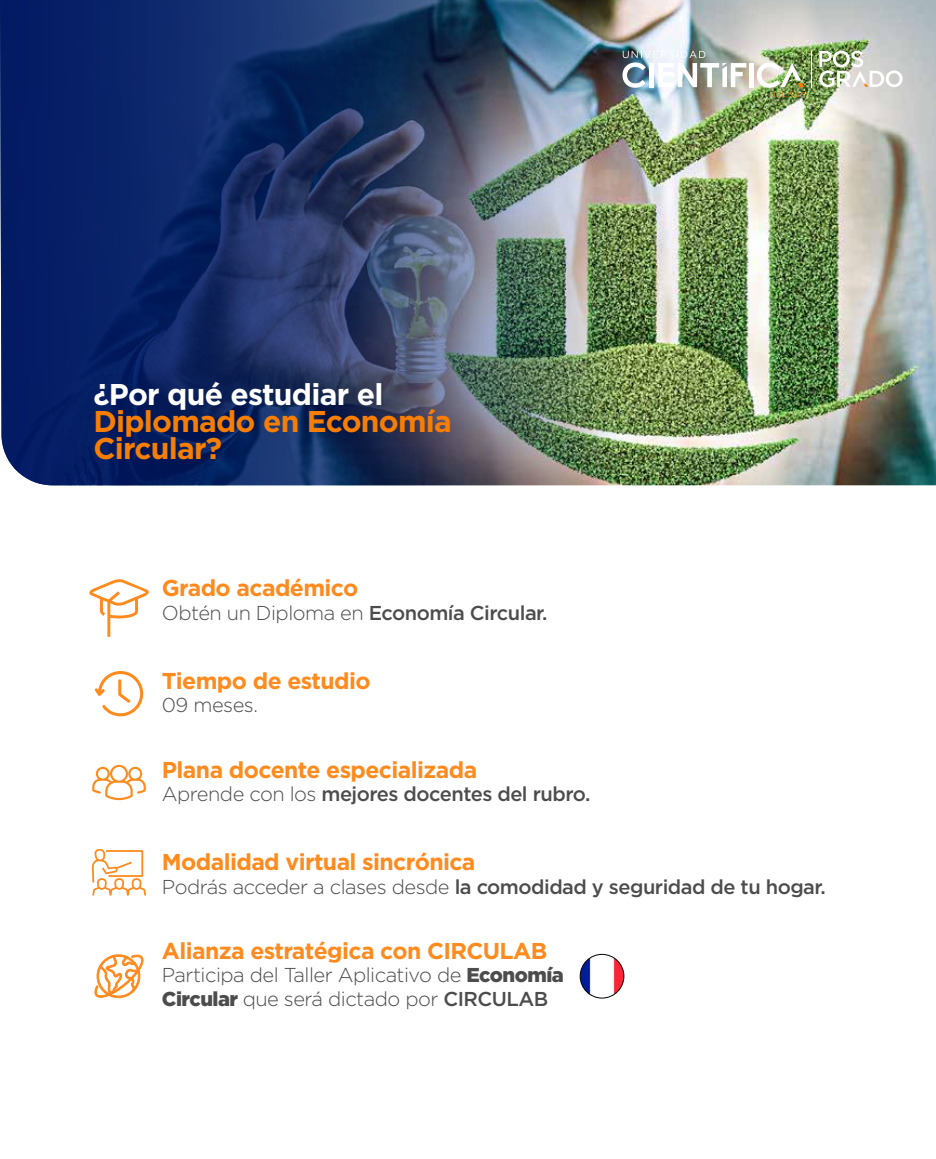
<style>
.page{position:relative;width:936px;height:1159px;background:#fff}
.page>*{position:absolute;margin:0;border:0;box-sizing:border-box;transform-origin:0 0}
.t1{font:700 30px/27.3px "Gotham";letter-spacing:-.025em;color:#f87e02}
.t2{font:700 30px "Gotham";letter-spacing:-.025em;color:#fff}
.t3{font:700 22.95px "Gotham";letter-spacing:-.025em;color:#ff8a1d}
.t4{font:500 20.1px "Gotham";letter-spacing:-.025em;color:#4c4c4e}
.t5{font:300 20.1px/23.7px "Gotham";letter-spacing:-.025em;color:#4c4c4e}
.s1{font-weight:300}
.s2{font-weight:900}
.s3{font-weight:500}
</style>
<div class="page">
<svg style="left:92px;top:849px;width:54px;height:46px"></svg>
<svg style="left:95px;top:671px;width:48px;height:46px"></svg>
<svg style="left:92px;top:764px;width:54px;height:37px"></svg>
<svg style="left:94px;top:954px;width:50px;height:44px"></svg>
<svg style="left:89px;top:579px;width:60px;height:57px"></svg>
<img style="left:622px;top:0;width:314px;height:485px">
<img style="left:607px;top:0;width:15px;height:485px">
<img style="left:0;top:0;width:607px;height:485px">
<div style="left:749px;top:63px;width:5px;height:24px;background:#fff"></div>
<img style="left:622px;top:51px;width:124px;height:37px">
<img style="left:756px;top:62px;width:49px;height:35px">
<svg style="left:819px;top:51px;width:83px;height:36px"></svg>
<hr style="left:811px;top:51px;width:1px;height:36px;background:#fff">
<img style="left:580px;top:954px;width:44px;height:43px;border-radius:22px">
<div style="left:580px;top:954px;width:44px;height:44px;border:1px solid #000;border-radius:50%"></div>
<h1 class="t2" style="left:93px;top:376px;width:291px">¿Por qué estudiar el</h1>
<h1 class="t1" style="left:93px;top:407px;width:360px">Diplomado en Economía<br>Circular?</h1>
<p class="t3" style="left:162px;top:574px;width:198px">Grado académico</p>
<p class="t4" style="left:162px;top:599px;width:387px"><span class="s1">Obtén un Diploma en</span> Economía Circular.</p>
<p class="t3" style="left:162px;top:667px;width:210px">Tiempo de estudio</p>
<p class="t5" style="left:162px;top:692px;width:98px">09 meses.</p>
<p class="t3" style="left:162px;top:756px;width:317px">Plana docente especializada</p>
<p class="t4" style="left:162px;top:781px;width:430px"><span class="s1">Aprende con los</span> mejores docentes del rubro.</p>
<p class="t3" style="left:162px;top:848px;width:315px">Modalidad virtual sincrónica</p>
<p class="t4" style="left:162px;top:873px;width:665px"><span class="s1">Podrás acceder a clases desde</span> la comodidad y seguridad de tu hogar.</p>
<p class="t3" style="left:162px;top:936px;width:387px">Alianza estratégica con CIRCULAB</p>
<p class="t5" style="left:162px;top:962px;width:403px">Participa del Taller Aplicativo de <span class="s2">Economía<br>Circular</span> que será dictado por <span class="s3">CIRCULAB</span></p>
</div>
